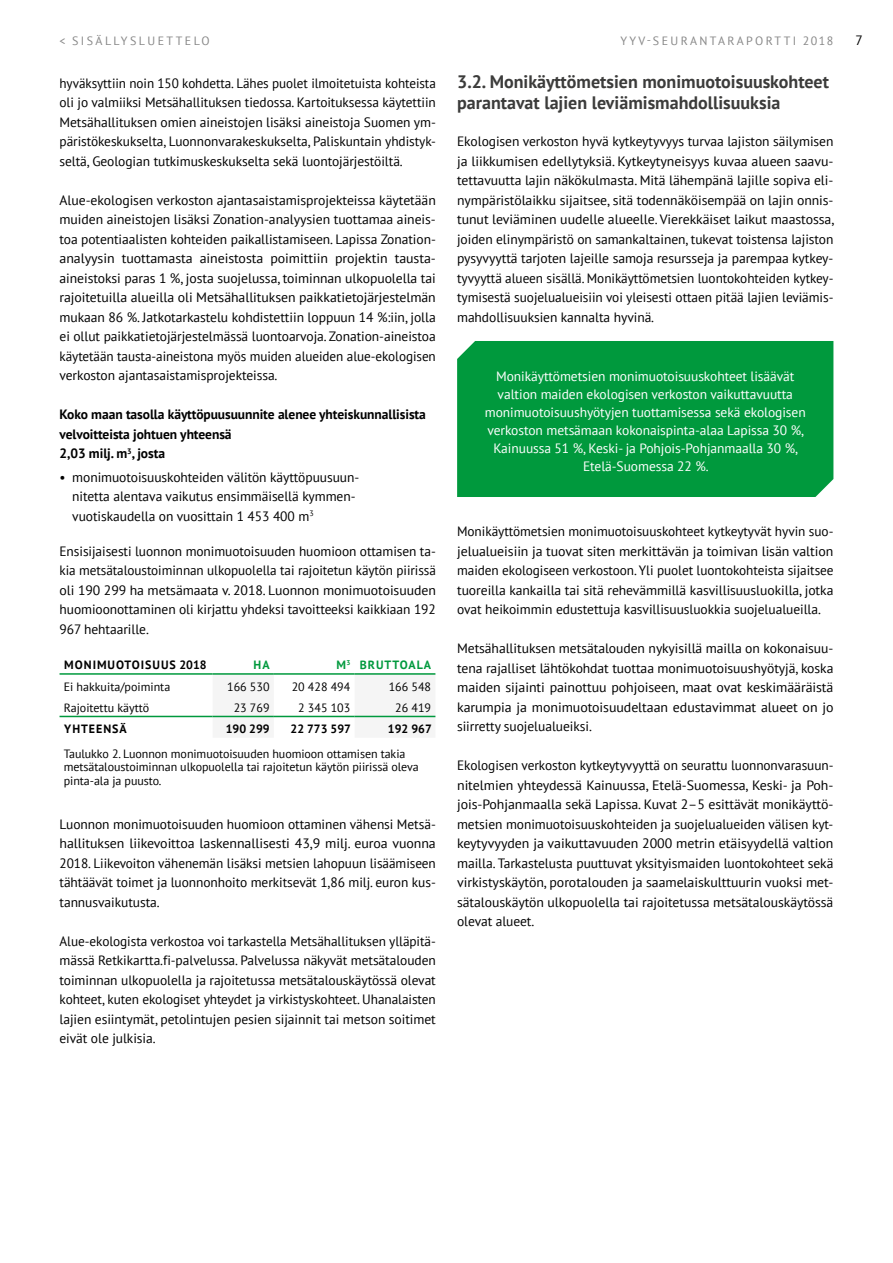
<style>
.page{position:relative;width:893px;height:1263px;background:#fff}
.page>*{position:absolute;margin:0;border:0;box-sizing:border-box;transform-origin:0 0}
.t1{font:700 18px/21px "PT Sans";color:#3c3c3b}
.t2{font:13.5px/19.5px "PT Sans";letter-spacing:-.005em;color:#000;text-align:justify}
.t3{font:13.5px/18px "PT Sans";letter-spacing:-.005em;color:#fff;text-align:center}
.t4{font:700 13.5px/19.5px "PT Sans";letter-spacing:-.005em;color:#000}
.t5{font:12px/13.5px "PT Sans";letter-spacing:-.005em;color:#000}
.t6{font:12px "PT Sans";letter-spacing:.2em;color:#878787}
.t7{font:700 12px "PT Sans";letter-spacing:.08em;color:#000}
.t8{font:700 12px "PT Sans";letter-spacing:.06em;color:#000}
.t9{font:700 12px "PT Sans";letter-spacing:.08em;color:#00993d}
</style>
<div class="page">
<svg style="left:213px;top:715px;width:222px;height:3px"></svg>
<hr style="left:60px;top:716px;width:153px;height:1px;background:#00993d">
<hr style="left:213px;top:716px;width:61px;height:1px;background:#00993d">
<hr style="left:274px;top:716px;width:81px;height:1px;background:#00993d">
<hr style="left:355px;top:716px;width:80px;height:1px;background:#00993d">
<hr style="left:60px;top:673px;width:153px;height:2px;background:#00993d">
<hr style="left:213px;top:673px;width:61px;height:2px;background:#00993d">
<hr style="left:274px;top:673px;width:81px;height:2px;background:#00993d">
<hr style="left:355px;top:673px;width:80px;height:2px;background:#00993d">
<div style="left:457px;top:341px;width:376px;height:156px;background:#00993d"></div>
<p class="t6" style="left:60px;top:33px;width:152px">&lt; SISÄLLYSLUETTELO</p>
<p class="t6" style="left:620px;top:33px;width:215px">YYV-SEURANTARAPORTTI 2018</p>
<p class="t2" style="left:855px;top:31px;width:9px">7</p>
<p class="t2" style="left:60px;top:73px;width:378px">hyväksyttiin noin 150 kohdetta. Lähes puolet ilmoitetuista kohteista oli jo valmiiksi Metsähallituksen tiedossa. Kartoituksessa käytettiin Metsähallituksen omien aineistojen lisäksi aineistoja Suomen ym&shy;päristökeskukselta, Luonnonvarakeskukselta, Paliskuntain yhdistyk&shy;seltä, Geologian tutkimuskeskukselta sekä luontojärjestöiltä.</p>
<p class="t2" style="left:60px;top:190px;width:378px">Alue-ekologisen verkoston ajantasaistamisprojekteissa käytetään muiden aineistojen lisäksi Zonation-analyysien tuottamaa aineis&shy;toa potentiaalisten kohteiden paikallistamiseen. Lapissa Zonation&shy;analyysin tuottamasta aineistosta poimittiin projektin tausta&shy;aineistoksi paras 1 %, josta suojelussa, toiminnan ulkopuolella tai rajoitetuilla alueilla oli Metsähallituksen paikkatietojärjestelmän mukaan 86 %. Jatkotarkastelu kohdistettiin loppuun 14 %:iin, jolla ei ollut paikkatietojärjestelmässä luontoarvoja. Zonation-aineistoa käytetään tausta-aineistona myös muiden alueiden alue-ekologisen verkoston ajantasaistamisprojekteissa.</p>
<p class="t4" style="left:60px;top:404px;width:368px">Koko maan tasolla käyttöpuusuunnite alenee yhteiskunnallisista velvoitteista johtuen yhteensä<br>2,03 milj. m<sup>3</sup>, josta</p>
<p class="t2" style="left:72px;top:467px;width:289px;text-align:left;text-indent:-13px">• monimuotoisuuskohteiden välitön käyttöpuusuun&shy;nitetta alentava vaikutus ensimmäisellä kymmen&shy;vuotiskaudella on vuosittain 1 453 400 m<sup>3</sup></p>
<p class="t2" style="left:60px;top:541px;width:378px">Ensisijaisesti luonnon monimuotoisuuden huomioon ottamisen ta&shy;kia metsätaloustoiminnan ulkopuolella tai rajoitetun käytön piirissä oli 190 299 ha metsämaata v. 2018. Luonnon monimuotoisuuden huomioonottaminen oli kirjattu yhdeksi tavoitteeksi kaikkiaan 192<br>967 hehtaarille.</p>
<p class="t7" style="left:64px;top:657px;width:144px">MONIMUOTOISUUS 2018</p>
<p class="t9" style="left:254px;top:657px;width:18px">HA</p>
<p class="t9" style="left:336px;top:657px;width:96px">M<sup>3</sup> BRUTTOALA</p>
<p class="t5" style="left:64px;top:679px;width:108px">Ei hakkuita/poiminta</p>
<p class="t5" style="left:227px;top:679px;width:44px">166 530</p>
<p class="t5" style="left:292px;top:679px;width:60px">20 428 494</p>
<p class="t5" style="left:389px;top:679px;width:44px">166 548</p>
<p class="t5" style="left:64px;top:701px;width:87px">Rajoitettu käyttö</p>
<p class="t5" style="left:234px;top:701px;width:37px">23 769</p>
<p class="t5" style="left:298px;top:701px;width:54px">2 345 103</p>
<p class="t5" style="left:395px;top:701px;width:37px">26 419</p>
<p class="t7" style="left:64px;top:721px;width:64px">YHTEENSÄ</p>
<p class="t8" style="left:226px;top:721px;width:45px">190 299</p>
<p class="t8" style="left:291px;top:721px;width:62px">22 773 597</p>
<p class="t8" style="left:388px;top:721px;width:45px">192 967</p>
<p class="t5" style="left:64px;top:746px;width:356px">Taulukko 2. Luonnon monimuotoisuuden huomioon ottamisen takia metsätaloustoiminnan ulkopuolella tai rajoitetun käytön piirissä oleva pinta-ala ja puusto.</p>
<p class="t2" style="left:60px;top:814px;width:378px">Luonnon monimuotoisuuden huomioon ottaminen vähensi Metsä&shy;hallituksen liikevoittoa laskennallisesti 43,9 milj. euroa vuonna 2018. Liikevoiton vähenemän lisäksi metsien lahopuun lisäämiseen tähtäävät toimet ja luonnonhoito merkitsevät 1,86 milj. euron kus&shy;tannusvaikutusta.</p>
<p class="t2" style="left:60px;top:931px;width:378px">Alue-ekologista verkostoa voi tarkastella Metsähallituksen ylläpitä&shy;mässä Retkikartta.fi-palvelussa. Palvelussa näkyvät metsätalouden toiminnan ulkopuolella ja rajoitetussa metsätalouskäytössä olevat kohteet, kuten ekologiset yhteydet ja virkistyskohteet. Uhanalaisten lajien esiintymät, petolintujen pesien sijainnit tai metson soitimet eivät ole julkisia.</p>
<h1 class="t1" style="left:457px;top:70px;width:373px">3.2. Monikäyttömetsien monimuotoisuuskohteet parantavat lajien leviämismahdollisuuksia</h1>
<p class="t2" style="left:457px;top:131px;width:379px">Ekologisen verkoston hyvä kytkeytyvyys turvaa lajiston säilymisen ja liikkumisen edellytyksiä. Kytkeytyneisyys kuvaa alueen saavu&shy;tettavuutta lajin näkökulmasta. Mitä lähempänä lajille sopiva eli&shy;nympäristölaikku sijaitsee, sitä todennäköisempää on lajin onnis&shy;tunut leviäminen uudelle alueelle. Vierekkäiset laikut maastossa, joiden elinympäristö on samankaltainen, tukevat toistensa lajiston pysyvyyttä tarjoten lajeille samoja resursseja ja parempaa kytkey&shy;tyvyyttä alueen sisällä. Monikäyttömetsien luontokohteiden kytkey&shy;tymisestä suojelualueisiin voi yleisesti ottaen pitää lajien leviämis&shy;mahdollisuuksien kannalta hyvinä.</p>
<p class="t3" style="left:485px;top:367px;width:322px">Monikäyttömetsien monimuotoisuuskohteet lisäävät valtion maiden ekologisen verkoston vaikuttavuutta monimuotoisuushyötyjen tuottamisessa sekä ekologisen verkoston metsämaan kokonaispinta-alaa Lapissa 30 %, Kainuussa 51 %, Keski- ja Pohjois-Pohjanmaalla 30 %, Etelä-Suomessa 22 %.</p>
<p class="t2" style="left:457px;top:521px;width:378px">Monikäyttömetsien monimuotoisuuskohteet kytkeytyvät hyvin suo&shy;jelualueisiin ja tuovat siten merkittävän ja toimivan lisän valtion maiden ekologiseen verkostoon. Yli puolet luontokohteista sijaitsee tuoreilla kankailla tai sitä rehevämmillä kasvillisuusluokilla, jotka ovat heikoimmin edustettuja kasvillisuusluokkia suojelualueilla.</p>
<p class="t2" style="left:457px;top:638px;width:378px">Metsähallituksen metsätalouden nykyisillä mailla on kokonaisuu&shy;tena rajalliset lähtökohdat tuottaa monimuotoisuushyötyjä, koska maiden sijainti painottuu pohjoiseen, maat ovat keskimääräistä karumpia ja monimuotoisuudeltaan edustavimmat alueet on jo siirretty suojelualueiksi.</p>
<p class="t2" style="left:457px;top:755px;width:378px;text-align:left">Ekologisen verkoston kytkeytyvyyttä on seurattu luonnonvarasuun&shy;nitelmien yhteydessä Kainuussa, Etelä-Suomessa, Keski- ja Poh&shy;jois-Pohjanmaalla sekä Lapissa. Kuvat 2–5 esittävät monikäyttö&shy;metsien monimuotoisuuskohteiden ja suojelualueiden välisen kyt&shy;keytyvyyden ja vaikuttavuuden 2000 metrin etäisyydellä valtion mailla. Tarkastelusta puuttuvat yksityismaiden luontokohteet sekä virkistyskäytön, porotalouden ja saamelaiskulttuurin vuoksi met&shy;sätalouskäytön ulkopuolella tai rajoitetussa metsätalouskäytössä olevat alueet.</p>
</div>
